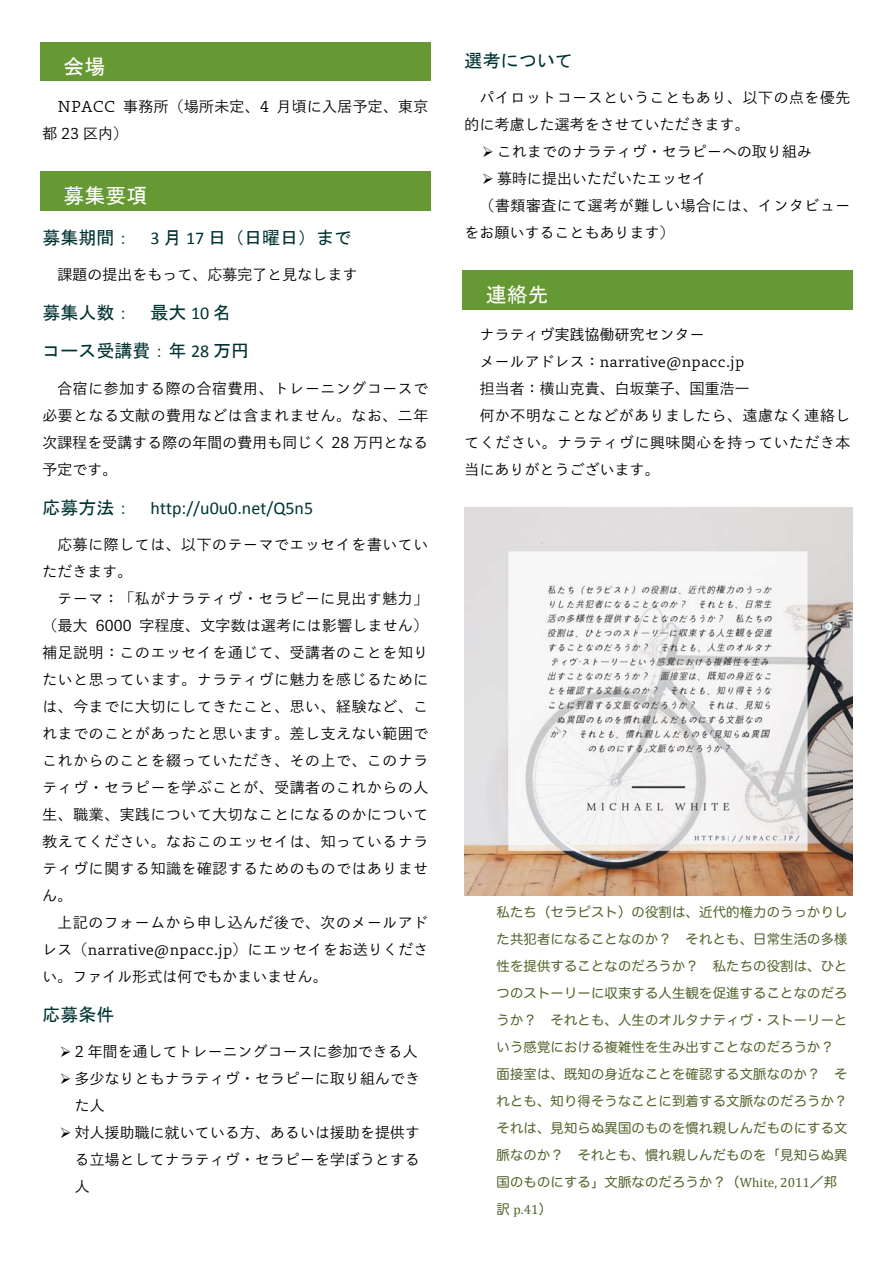
<style>
.page{position:relative;width:893px;height:1263px;background:#fff}
.page>*{position:absolute;margin:0;border:0;box-sizing:border-box;transform-origin:0 0}
.t1{font:20.85px "MS Gothic";letter-spacing:.005em;color:#fff}
.t2{font:18px/38.8px "MS Gothic";color:#033}
.t3{font:18px "Calibri";color:#033}
.t4{font:14.7px/27px "Toppan Bunkyu Gothic Pr 6 N";letter-spacing:.015em;color:#000;text-align:justify}
.t5{font:14.7px/27px "Toppan Bunkyu Gothic Pr 6 N";letter-spacing:.05em;color:#000}
.t6{font:14.7px "Toppan Bunkyu Gothic Pr 6 N";letter-spacing:.045em;color:#000}
.t7{font:13.35px/27px "Hira Maru Pro W4";letter-spacing:.015em;color:#4f6228}
.t8{font:13.35px "Cambria";color:#4f6228}
.s1{font-family:"Calibri"}
.s2{font-family:"MS Gothic"}
.s3{font-family:"Cambria"}
.s4{font-family:"Hira Maru Pro W4"}
</style>
<div class="page">
<div style="left:40px;top:42px;width:390px;height:39px;background:#693"></div>
<div style="left:40px;top:171px;width:390px;height:40px;background:#693"></div>
<div style="left:462px;top:270px;width:390px;height:40px;background:#693"></div>
<img style="left:464px;top:508px;width:388px;height:388px">
<h1 class="t1" style="left:63px;top:56px;width:43px">会場</h1>
<p class="t4" style="left:42px;top:93px;width:387px;text-indent:15px">NPACC 事務所（場所未定、4 月頃に入居予定、東京都 23 区内）</p>
<h1 class="t1" style="left:63px;top:185px;width:85px">募集要項</h1>
<p class="t2" style="left:42px;top:218px;width:311px">募集期間： <span class="s1">3</span> 月 <span class="s1">17</span> 日（日曜日）まで</p>
<p class="t4" style="left:57px;top:261px;width:301px">課題の提出をもって、応募完了と見なします</p>
<p class="t2" style="left:42px;top:293px;width:208px">募集人数： 最大 <span class="s1">10</span> 名コース受講費：年 <span class="s1">28</span> 万円</p>
<p class="t4" style="left:42px;top:375px;width:387px;text-indent:15px">合宿に参加する際の合宿費用、トレーニングコースで必要となる文献の費用などは含まれません。なお、二年次課程を受講する際の年間の費用も同じく 28 万円となる予定です。</p>
<p class="t3" style="left:42px;top:497px;width:272px"><span class="s2">応募方法：</span> http://u0u0.net/Q5n5</p>
<p class="t5" style="left:42px;top:531px;width:387px;text-indent:15px">応募に際しては、以下のテーマでエッセイを書いていただきます。</p>
<p class="t4" style="left:42px;top:585px;width:387px;text-indent:15px">テーマ：「私がナラティヴ・セラピーに見出す魅力」（最大 6000 字程度、文字数は選考には影響しません）補足説明：このエッセイを通じて、受講者のことを知りたいと思っています。ナラティヴに魅力を感じるためには、今までに大切にしてきたこと、思い、経験など、これまでのことがあったと思います。差し支えない範囲でこれからのことを綴っていただき、その上で、このナラティヴ・セラピーを学ぶことが、受講者のこれからの人生、職業、実践について大切なことになるのかについて教えてください。なおこのエッセイは、知っているナラティヴに関する知識を確認するためのものではありません。</p>
<p class="t4" style="left:42px;top:909px;width:387px;text-indent:15px">上記のフォームから申し込んだ後で、次のメールアドレス（narrative@npacc.jp）にエッセイをお送りください。ファイル形式は何でもかまいません。</p>
<p class="t2" style="left:42px;top:995px;width:73px">応募条件</p>
<p class="t4" style="left:60px;top:1038px;width:359px">➢ 2 年間を通してトレーニングコースに参加できる人</p>
<p class="t4" style="left:75px;top:1065px;width:346px;text-indent:-15px">➢ 多少なりともナラティヴ・セラピーに取り組んできた人</p>
<p class="t4" style="left:75px;top:1119px;width:346px;text-indent:-15px">➢ 対人援助職に就いている方、あるいは援助を提供する立場としてナラティヴ・セラピーを学ぼうとする人</p>
<p class="t2" style="left:464px;top:41px;width:109px">選考について</p>
<p class="t5" style="left:464px;top:84px;width:387px;text-indent:15px">パイロットコースということもあり、以下の点を優先的に考慮した選考をさせていただきます。</p>
<p class="t4" style="left:482px;top:138px;width:331px">➢ これまでのナラティヴ・セラピーへの取り組み</p>
<p class="t4" style="left:482px;top:165px;width:226px">➢ 募時に提出いただいたエッセイ</p>
<p class="t5" style="left:479px;top:192px;width:372px">（書類審査にて選考が難しい場合には、インタビュー</p>
<p class="t4" style="left:464px;top:219px;width:211px">をお願いすることもあります）</p>
<h1 class="t1" style="left:485px;top:284px;width:64px">連絡先</h1>
<p class="t4" style="left:479px;top:321px;width:226px">ナラティヴ実践協働研究センター</p>
<p class="t4" style="left:479px;top:348px;width:266px">メールアドレス：narrative@npacc.jp</p>
<p class="t4" style="left:479px;top:375px;width:271px">担当者：横山克貴、白坂葉子、国重浩一</p>
<p class="t5" style="left:479px;top:402px;width:372px">何か不明なことなどがありましたら、遠慮なく連絡し</p>
<p class="t6" style="left:464px;top:435px;width:387px">てください。ナラティヴに興味関心を持っていただき本</p>
<p class="t4" style="left:464px;top:456px;width:196px">当にありがとうございます。</p>
<p class="t7" style="left:496px;top:899px;width:352px">私たち（セラピスト）の役割は、近代的権力のうっかりした共犯者になることなのか？ それとも、日常生活の多様性を提供することなのだろうか？ 私たちの役割は、ひとつのストーリーに収束する人生観を促進することなのだろうか？ それとも、人生のオルタナティヴ・ストーリーという感覚における複雑性を生み出すことなのだろうか？面接室は、既知の身近なことを確認する文脈なのか？ それとも、知り得そうなことに到着する文脈なのだろうか？それは、見知らぬ異国のものを慣れ親しんだものにする文脈なのか？ それとも、慣れ親しんだものを「見知らぬ異国のものにする」文脈なのだろうか？（<span class="s3">White, 2011</span>／邦</p>
<p class="t8" style="left:496px;top:1202px;width:57px"><span class="s4">訳</span> p.41<span class="s4">）</span></p>
</div>
